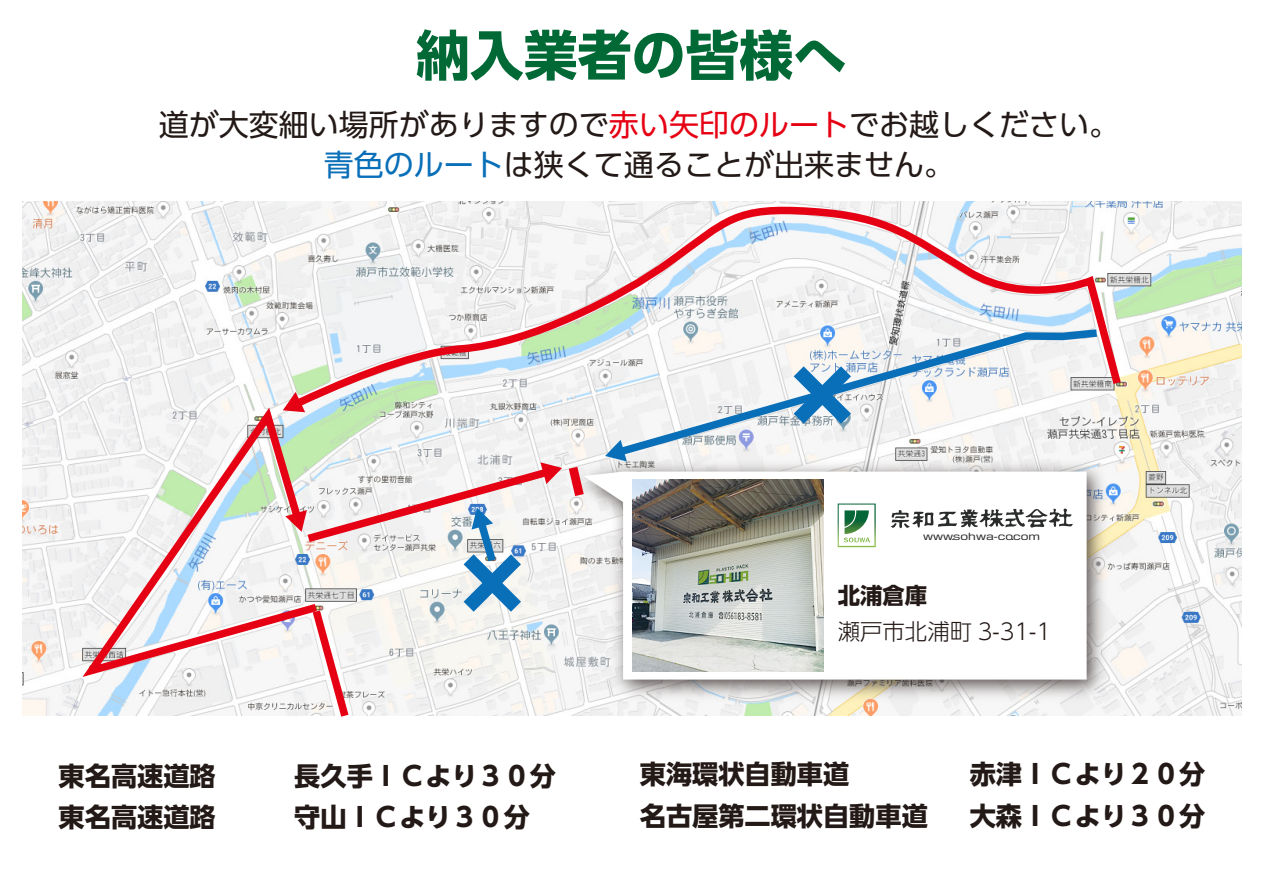
<style>
.page{position:relative;width:1263px;height:893px;background:#fff}
.page>*{position:absolute;margin:0;border:0;box-sizing:border-box;transform-origin:0 0}
.t1{font:700 53.85px "UD Shin Go Pro";color:#006935}
.t2{font:30px/40.5px "UD Shin Go Pro";color:#231916;text-align:center}
.t3{font:700 26.25px "UD Shin Go Pro";color:#231916}
.t4{font:300 22.35px "UD Shin Go Pro";color:#231916}
.t5{font:700 22.35px "UD Shin Go Pro";color:#231916}
.t6{font:9.15px "Shin Go Pro";color:#2a2b2b;scale:1.33 1}
.s1{color:#e60013}
.s2{color:#096fb8}
</style>
<div class="page">
<img style="left:22px;top:201px;width:1220px;height:515px">
<svg style="left:73px;top:399px;width:252px;height:284px"></svg>
<svg style="left:287px;top:201px;width:839px;height:212px"></svg>
<svg style="left:283px;top:392px;width:22px;height:20px"></svg>
<svg style="left:611px;top:325px;width:494px;height:128px"></svg>
<svg style="left:605px;top:440px;width:22px;height:13px"></svg>
<svg style="left:794px;top:366px;width:57px;height:58px"></svg>
<svg style="left:285px;top:462px;width:277px;height:255px"></svg>
<img style="left:565px;top:453px;width:549px;height:253px">
<svg style="left:583px;top:472px;width:504px;height:208px"></svg>
<img style="left:632px;top:480px;width:192px;height:191px">
<svg style="left:838px;top:504px;width:38px;height:43px"></svg>
<svg style="left:890px;top:507px;width:183px;height:21px"></svg>
<h1 class="t1" style="left:416px;top:11px;width:432px">納入業者の皆様へ</h1>
<p class="t2" style="left:159px;top:103px;width:962px">道が大変細い場所がありますので<span class="s1">赤い矢印のルート</span>でお越しください。<span class="s2">青色のルート</span>は狭くて通ることが出来ません。</p>
<p class="t6" style="left:923px;top:529px;width:90px">www.sohwa-co.com</p>
<p class="t3" style="left:59px;top:754px;width:159px">東名高速道路</p>
<p class="t3" style="left:294px;top:754px;width:263px">長久手ＩＣより３０分</p>
<p class="t3" style="left:59px;top:796px;width:159px">東名高速道路</p>
<p class="t3" style="left:294px;top:796px;width:237px">守山ＩＣより３０分</p>
<p class="t5" style="left:838px;top:577px;width:91px">北浦倉庫</p>
<p class="t4" style="left:838px;top:613px;width:215px">瀬戸市北浦町 3-31-1</p>
<p class="t3" style="left:640px;top:753px;width:211px">東海環状自動車道</p>
<p class="t3" style="left:970px;top:753px;width:237px">赤津ＩＣより２０分</p>
<p class="t3" style="left:640px;top:795px;width:289px">名古屋第二環状自動車道</p>
<p class="t3" style="left:970px;top:795px;width:237px">大森ＩＣより３０分</p>
</div>
